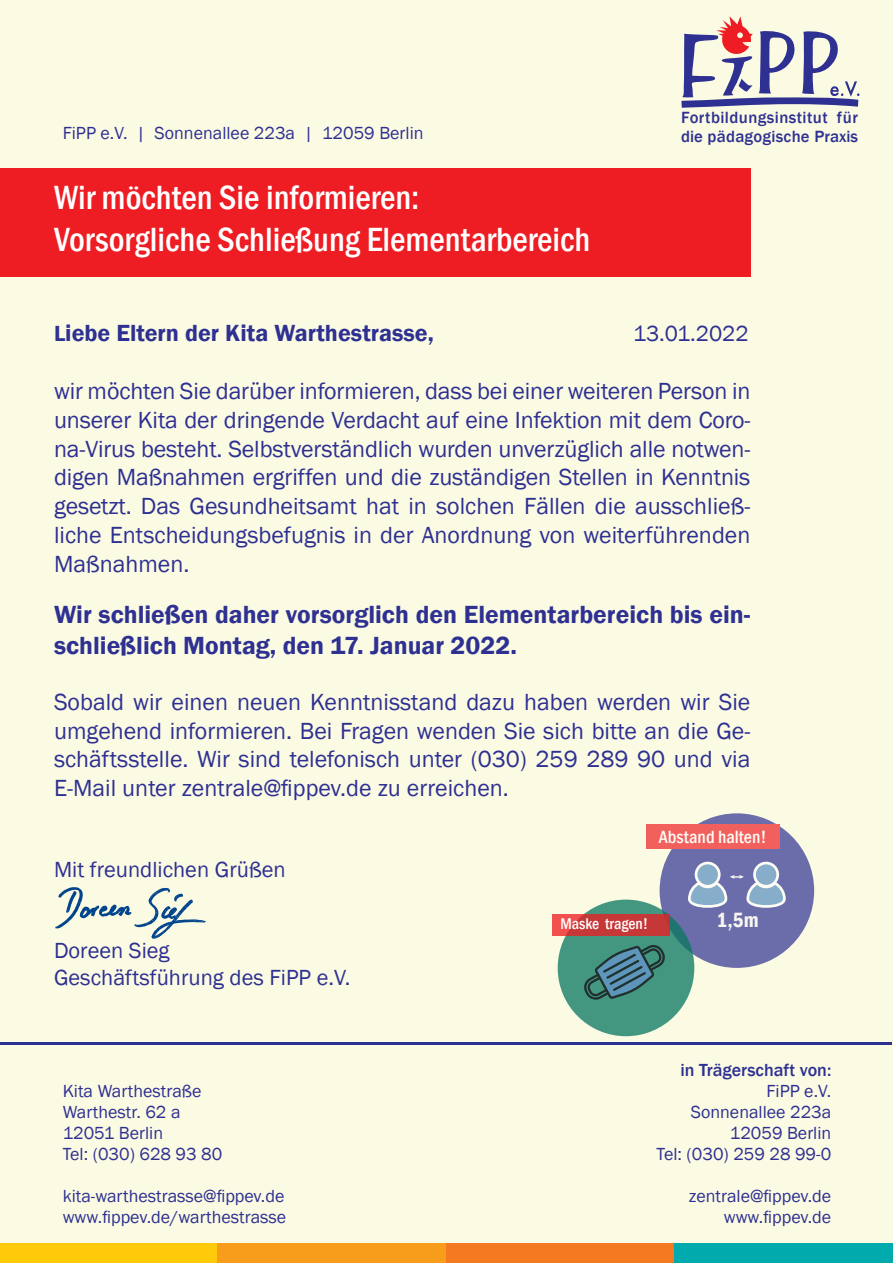
<style>
.page{position:relative;width:893px;height:1263px;background:#fbfbe3}
.page>*{position:absolute;margin:0;border:0;box-sizing:border-box;transform-origin:0 0}
.t1{font:500 condensed 34.5px/41.4px "Franklin Gothic";color:#fff}
.t2{font:600 25.5px/30.6px "Franklin Gothic";color:#2e3092}
.t3{font:24px/28.8px "Franklin Gothic";color:#2e3092;text-align:justify}
.t4{font:600 24px "Franklin Gothic";color:#2e3092}
.t5{font:22.5px/27px "Franklin Gothic";color:#2e3092}
.t6{font:600 condensed 21.3px "Franklin Gothic";color:#f4f5f5}
.t7{font:500 condensed 18.15px "Franklin Gothic";color:#fff}
.t8{font:18px/21px "Franklin Gothic";color:#2e3092}
.t9{font:500 18px "Franklin Gothic";color:#2e3092}
.t10{font:500 16.65px/19px "Franklin Gothic";letter-spacing:.025em;color:#2e3092}
.t11{font:500 condensed 15.9px "Franklin Gothic";color:#fff}
.s1{font-size:22.5px}
</style>
<div class="page">
<div style="left:0;top:168px;width:750px;height:108px;background:#ee1d23"></div>
<hr style="left:1px;top:1041px;width:891px;height:3px;background:#2e3092">
<svg style="left:681px;top:16px;width:179px;height:92px"></svg>
<div style="left:0;top:1244px;width:218px;height:19px;background:#feca0a"></div>
<div style="left:218px;top:1244px;width:228px;height:19px;background:#f89c1c"></div>
<div style="left:446px;top:1244px;width:228px;height:19px;background:#f47921"></div>
<div style="left:675px;top:1244px;width:218px;height:19px;background:#00aaad"></div>
<div style="left:660px;top:813px;width:154px;height:155px;background:#6b6daa;border-radius:50%"></div>
<div style="left:646px;top:824px;width:134px;height:25px;background:#f1605c"></div>
<svg style="left:696px;top:863px;width:23px;height:23px"></svg>
<div style="left:695px;top:862px;width:26px;height:25px;border:3px solid #fff;border-radius:50%"></div>
<svg style="left:754px;top:863px;width:24px;height:23px"></svg>
<div style="left:753px;top:862px;width:26px;height:25px;border:3px solid #fff;border-radius:50%"></div>
<svg style="left:688px;top:875px;width:98px;height:33px"></svg>
<svg style="left:55px;top:887px;width:151px;height:52px"></svg>
<div style="left:558px;top:899px;width:136px;height:137px;background:#43967f;border-radius:50%"></div>
<svg style="left:584px;top:945px;width:81px;height:55px"></svg>
<svg style="left:552px;top:914px;width:118px;height:22px;background:#cd3c3c"></svg>
<p class="t8" style="left:63px;top:123px;width:362px">FiPP e.V. | Sonnenallee 223a | 12059 Berlin</p>
<h1 class="t1" style="left:54px;top:177px;width:538px">Wir möchten Sie informieren:<br>Vorsorgliche Schließung Elementarbereich</h1>
<p class="t10" style="left:681px;top:108px;width:178px">Fortbildungsinstitut für die pädagogische Praxis</p>
<p class="t4" style="left:54px;top:319px;width:381px"><span class="s1">L</span>iebe Eltern der Kita Warthestrasse,</p>
<p class="t5" style="left:633px;top:321px;width:117px">13.01.2022</p>
<p class="t3" style="left:54px;top:377px;width:698px">wir möchten Sie darüber informieren, dass bei einer weiteren Person in unserer Kita der dringende Verdacht auf eine Infektion mit dem Coro&shy;na-Virus besteht. Selbstverständlich wurden unverzüglich alle notwen&shy;digen Maßnahmen ergriffen und die zuständigen Stellen in Kenntnis gesetzt. Das Gesundheitsamt hat in solchen Fällen die ausschließ&shy;liche Entscheidungsbefugnis in der Anordnung von weiterführenden Maßnahmen.</p>
<p class="t2" style="left:54px;top:600px;width:698px">Wir schließen daher vorsorglich den Elementarbereich bis ein&shy;schließlich Montag, den 17. Januar 2022.</p>
<p class="t3" style="left:54px;top:688px;width:698px">Sobald wir einen neuen Kenntnisstand dazu haben werden wir Sie umgehend informieren. Bei Fragen wenden Sie sich bitte an die Ge&shy;schäftsstelle. Wir sind telefonisch unter (030) 259 289 90 und via E-Mail unter zentrale@fippev.de zu erreichen.</p>
<p class="t5" style="left:54px;top:857px;width:233px">Mit freundlichen Grüßen</p>
<p class="t5" style="left:54px;top:938px;width:298px">Doreen Sieg<br>Geschäftsführung des FiPP e.V.</p>
<p class="t8" style="left:63px;top:1080px;width:161px">Kita Warthestraße<br>Warthestr. 62 a<br>12051 Berlin<br>Tel: (030) 628 93 80</p>
<p class="t8" style="left:63px;top:1186px;width:225px">kita-warthestrasse@fippev.de www.fippev.de/warthestrasse</p>
<p class="t7" style="left:659px;top:825px;width:109px">Abstand halten!</p>
<p class="t11" style="left:560px;top:913px;width:89px">Maske tragen!</p>
<p class="t6" style="left:716px;top:906px;width:44px">1,5m</p>
<p class="t9" style="left:680px;top:1058px;width:152px">in Trägerschaft von:</p>
<p class="t8" style="left:657px;top:1081px;width:176px;text-align:right">FiPP e.V.<br>Sonnenallee 223a<br>12059 Berlin<br>Tel: (030) 259 28 99-0</p>
<p class="t8" style="left:689px;top:1186px;width:144px;text-align:right">zentrale@fippev.de www.fippev.de</p>
</div>
